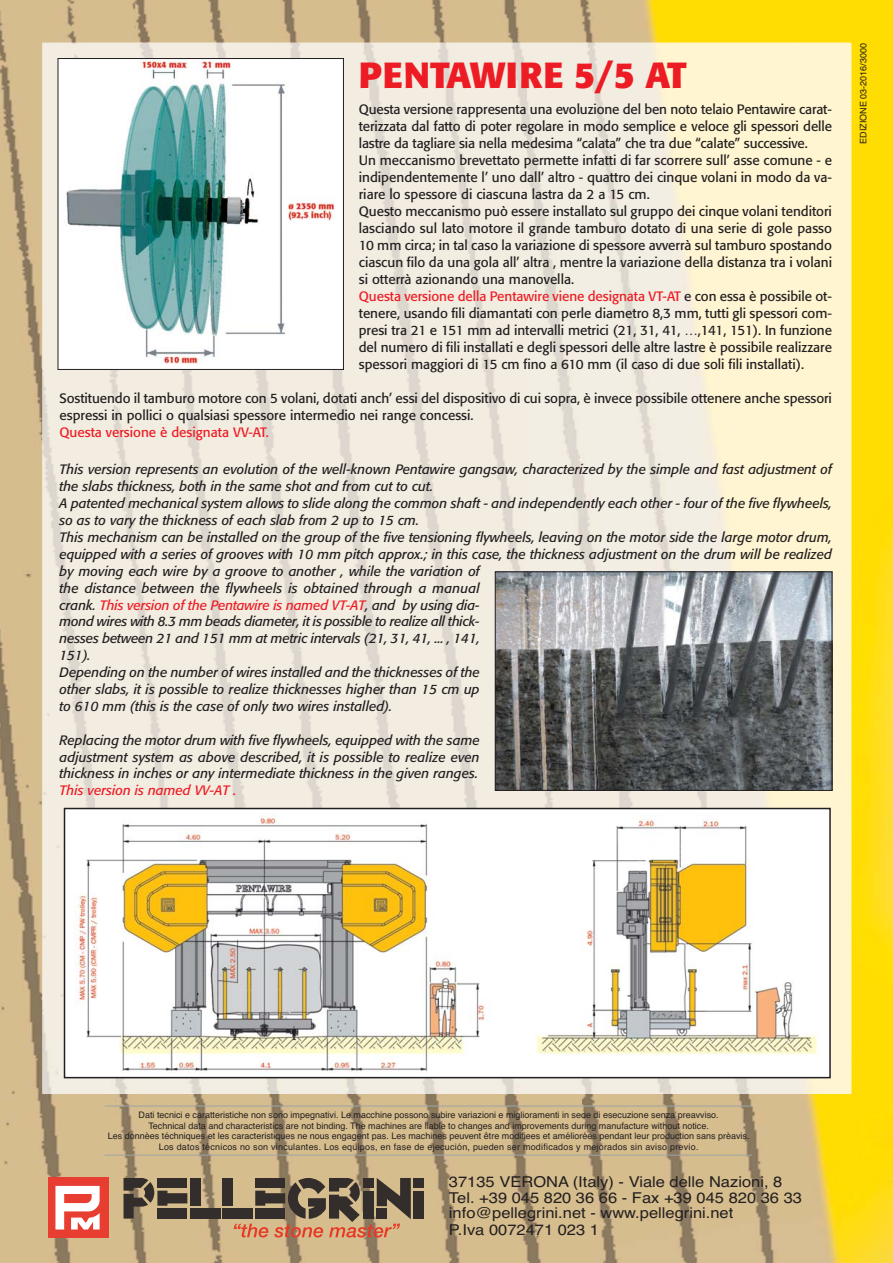
<style>
.page{position:relative;width:893px;height:1263px;background:#fff}
.page>*{position:absolute;margin:0;border:0;box-sizing:border-box;transform-origin:0 0}
.t1{font:700 36px "Formata";color:#ed1c24}
.t2{font:15px/16.5px "Helvetica";color:#231f20;scale:1.1 1}
.t3{font:13.5px/17px "Formata";color:#231f20}
.t4{font:italic 13.5px/17px "Formata";color:#231f20}
.t5{font:13.5px "Formata";color:#ed1c24}
.t6{font:italic 13.5px "Formata";color:#ed1c24}
.t7{font:9px/10.6px "Helvetica";color:#231f20;text-align:center}
.s1{color:#ed1c24}
</style>
<div class="page">
<img style="left:0;top:1060px;width:893px;height:203px">
<img style="left:0;top:0;width:47px;height:1060px">
<img style="left:851px;top:0;width:42px;height:1060px">
<img style="left:47px;top:0;width:804px;height:43px">
<img style="left:42px;top:1042px;width:809px;height:52px">
<img style="left:42px;top:43px;width:54px;height:999px">
<div style="left:798px;top:43px;width:53px;height:999px;background:#fff5d0"></div>
<img style="left:96px;top:359px;width:377px;height:449px">
<img style="left:473px;top:779px;width:325px;height:29px">
<img style="left:473px;top:43px;width:54px;height:736px">
<img style="left:527px;top:43px;width:271px;height:528px">
<img style="left:312px;top:43px;width:162px;height:316px">
<img style="left:96px;top:43px;width:216px;height:15px">
<hr style="left:105px;top:1106px;width:647px;height:1px;background:#9fa4a6">
<hr style="left:105px;top:1155px;width:647px;height:1px;background:#9fa4a6">
<img style="left:67px;top:811px;width:761px;height:264px">
<div style="left:64px;top:808px;width:767px;height:270px;border:2px solid #231f20"></div>
<img style="left:60px;top:60px;width:282px;height:308px">
<div style="left:58px;top:58px;width:286px;height:312px;border:1px solid #231f20"></div>
<img style="left:497px;top:573px;width:333px;height:216px">
<div style="left:495px;top:571px;width:337px;height:220px;border:1px solid #231f20"></div>
<div style="left:191px;top:1178px;width:10px;height:28px;background:#332e2b"></div>
<div style="left:191px;top:1209px;width:30px;height:10px;background:#332e2b"></div>
<div style="left:223px;top:1178px;width:10px;height:28px;background:#332e2b"></div>
<div style="left:223px;top:1209px;width:30px;height:10px;background:#332e2b"></div>
<div style="left:413px;top:1178px;width:11px;height:10px;background:#332e2b"></div>
<div style="left:413px;top:1191px;width:11px;height:28px;background:#332e2b"></div>
<svg style="left:124px;top:1178px;width:63px;height:41px;background:#665a49"></svg>
<svg style="left:234px;top:1178px;width:177px;height:60px;background:#8f745a"></svg>
<div style="left:48px;top:1178px;width:60px;height:60px;background:#e83d31"></div>
<svg style="left:55px;top:1186px;width:45px;height:44px"></svg>
<h1 class="t1" style="left:359px;top:60px;width:329px">PENTAWIRE 5/5 AT</h1>
<p class="t3" style="left:359px;top:102px;width:475px">Questa versione rappresenta una evoluzione del ben noto telaio Pentawire carat&shy;terizzata dal fatto di poter regolare in modo semplice e veloce gli spessori delle lastre da tagliare sia nella medesima “calata” che tra due “calate” successive.<br>Un meccanismo brevettato permette infatti di far scorrere sull’ asse comune - e indipendentemente l’ uno dall’ altro - quattro dei cinque volani in modo da va&shy;riare lo spessore di ciascuna lastra da 2 a 15 cm.<br>Questo meccanismo può essere installato sul gruppo dei cinque volani tenditori lasciando sul lato motore il grande tamburo dotato di una serie di gole passo 10 mm circa; in tal caso la variazione di spessore avverrà sul tamburo spostando ciascun filo da una gola all’ altra , mentre la variazione della distanza tra i volani si otterrà azionando una manovella.<br><span class="s1">Questa versione della Pentawire viene designata VT-AT</span> e con essa è possibile ot&shy;tenere, usando fili diamantati con perle diametro 8,3 mm, tutti gli spessori com&shy;presi tra 21 e 151 mm ad intervalli metrici (21, 31, 41, …,141, 151). In funzione del numero di fili installati e degli spessori delle altre lastre è possibile realizzare spessori maggiori di 15 cm fino a 610 mm (il caso di due soli fili installati).</p>
<p class="t3" style="left:59px;top:390px;width:774px">Sostituendo il tamburo motore con 5 volani, dotati anch’ essi del dispositivo di cui sopra, è invece possibile ottenere anche spessori espressi in pollici o qualsiasi spessore intermedio nei range concessi.</p>
<p class="t5" style="left:60px;top:426px;width:211px">Questa versione è designata VV-AT.</p>
<p class="t4" style="left:59px;top:462px;width:774px">This version represents an evolution of the well-known Pentawire gangsaw, characterized by the simple and fast adjustment of the slabs thickness, both in the same shot and from cut to cut.<br>A patented mechanical system allows to slide along the common shaft - and independently each other - four of the five flywheels, so as to vary the thickness of each slab from 2 up to 15 cm.<br>This mechanism can be installed on the group of the five tensioning flywheels, leaving on the motor side the large motor drum, equipped with a series of grooves with 10 mm pitch approx.; in this case, the thickness adjustment on the drum will be realized by moving each wire by a groove to another , while the variation of<br>the distance between the flywheels is obtained through a manual<br>crank. <span class="s1">This version of the Pentawire is named VT-AT</span>, and by using dia-<br>mond wires with 8.3 mm beads diameter, it is possible to realize all thick-<br>nesses between 21 and 151 mm at metric intervals (21, 31, 41, ... , 141,<br>151).<br>Depending on the number of wires installed and the thicknesses of the<br>other slabs, it is possible to realize thicknesses higher than 15 cm up<br>to 610 mm (this is the case of only two wires installed).</p>
<p class="t4" style="left:59px;top:732px;width:422px;text-align:justify">Replacing the motor drum with five flywheels, equipped with the same adjustment system as above described, it is possible to realize even thickness in inches or any intermediate thickness in the given ranges.</p>
<p class="t6" style="left:60px;top:785px;width:179px">This version is named VV-AT .</p>
<p class="t7" style="left:859px;top:144px;width:102px;rotate:-90deg">EDIZIONE 03-2016/3000</p>
<p class="t7" style="left:108px;top:1110px;width:643px">Dati tecnici e caratteristiche non sono impegnativi. Le macchine possono subire variazioni e miglioramenti in sede di esecuzione senza preavviso.<br>Technical data and characteristics are not binding. The machines are liable to changes and improvements during manufacture without notice.<br>Les donnèes téchniques et les caracteristiques ne nous engagent pas. Les machines peuvent être modifiees et améliorées pendant leur production sans prèavis.<br>Los datos técnicos no son vinculantes. Los equipos, en fase de ejecución, pueden ser modificados y mejorados sin aviso previo.</p>
<p class="t2" style="left:449px;top:1175px;width:322px">37135 VERONA (Italy) - Viale delle Nazioni, 8<br>Tel. +39 045 820 36 66 - Fax +39 045 820 36 33</p>
<p class="t2" style="left:449px;top:1206px;width:260px">info@pellegrini.net - www.pellegrini.net<br>P.Iva 0072471 023 1</p>
</div>
